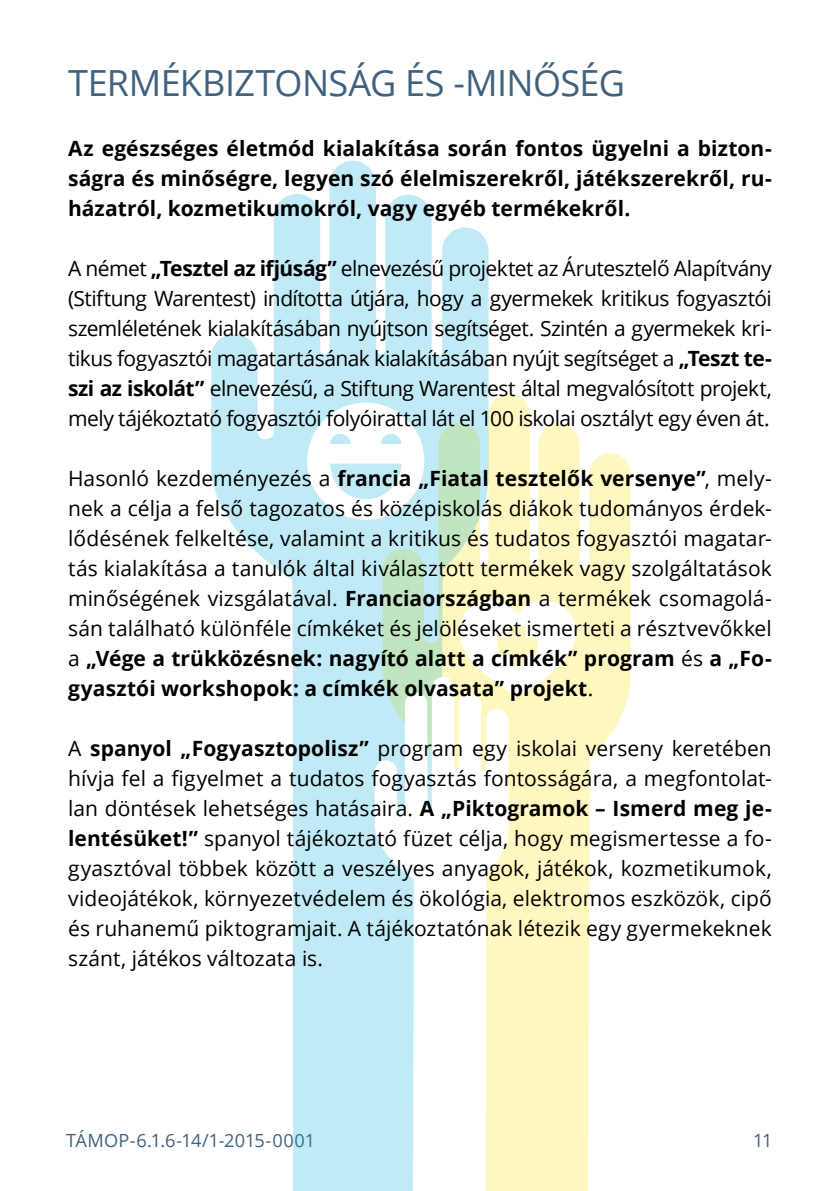
<style>
.page{position:relative;width:840px;height:1191px;background:#fff}
.page>*{position:absolute;margin:0;border:0;box-sizing:border-box;transform-origin:0 0}
.t1{font:36px "Open Sans";letter-spacing:-.02em;color:#41627e}
.t2{font:21px/30px "Open Sans";color:#000;text-align:justify}
.t3{font:700 21px/30px "Open Sans";letter-spacing:.005em;color:#000;text-align:justify}
.t4{font:18.2px "Open Sans";color:#41627e}
.s1{font-weight:700}
</style>
<div class="page">
<svg style="left:211px;top:161px;width:277px;height:1030px;fill:#c0eaf6"></svg>
<svg style="left:307px;top:402px;width:75px;height:118px"></svg>
<svg style="left:382px;top:393px;width:248px;height:798px;fill:#fff7c0"></svg>
<svg style="left:374px;top:677px;width:134px;height:514px"></svg>
<svg style="left:458px;top:600px;width:117px;height:96px"></svg>
<h1 class="t1" style="left:68px;top:58px;width:558px">TERMÉKBIZTONSÁG ÉS -MINŐSÉG</h1>
<p class="t3" style="left:68px;top:132px;width:704px">Az egészséges életmód kialakítása során fontos ügyelni a bizton&shy;ságra és minőségre, legyen szó élelmiszerekről, játékszerekről, ru&shy;házatról, kozmetikumokról, vagy egyéb termékekről.</p>
<p class="t2" style="left:68px;top:252px;width:705px">A német <span class="s1">„Tesztel az ifjúság”</span> elnevezésű projektet az Árutesztelő Alapítvány (Stiftung Warentest) indította útjára, hogy a gyermekek kritikus fogyasztói szemléletének kialakításában nyújtson segítséget. Szintén a gyermekek kri&shy;tikus fogyasztói magatartásának kialakításában nyújt segítséget a <span class="s1">„Teszt te&shy;szi az iskolát”</span> elnevezésű, a Stiftung Warentest által megvalósított projekt, mely tájékoztató fogyasztói folyóirattal lát el 100 iskolai osztályt egy éven át.</p>
<p class="t2" style="left:68px;top:462px;width:704px">Hasonló kezdeményezés a <span class="s1">francia „Fiatal tesztelők versenye”</span>, mely&shy;nek a célja a felső tagozatos és középiskolás diákok tudományos érdek&shy;lődésének felkeltése, valamint a kritikus és tudatos fogyasztói magatar&shy;tás kialakítása a tanulók által kiválasztott termékek vagy szolgáltatások minőségének vizsgálatával. <span class="s1">Franciaországban</span> a termékek csomagolá&shy;sán található különféle címkéket és jelöléseket ismerteti a résztvevőkkel a <span class="s1">„Vége a trükközésnek: nagyító alatt a címkék” program</span> és <span class="s1">a „Fo&shy;gyasztói workshopok: a címkék olvasata” projekt</span>.</p>
<p class="t2" style="left:68px;top:733px;width:705px">A <span class="s1">spanyol „Fogyasztopolisz”</span> program egy iskolai verseny keretében hívja fel a figyelmet a tudatos fogyasztás fontosságára, a megfontolat&shy;lan döntések lehetséges hatásaira. <span class="s1">A „Piktogramok – Ismerd meg je&shy;lentésüket!”</span> spanyol tájékoztató füzet célja, hogy megismertesse a fo&shy;gyasztóval többek között a veszélyes anyagok, játékok, kozmetikumok, videojátékok, környezetvédelem és ökológia, elektromos eszközök, cipő és ruhanemű piktogramjait. A tájékoztatónak létezik egy gyermekeknek szánt, játékos változata is.</p>
<p class="t4" style="left:66px;top:1128px;width:250px">TÁMOP-6.1.6-14/1-2015-0001</p>
<p class="t4" style="left:752px;top:1128px;width:21px">11</p>
</div>
